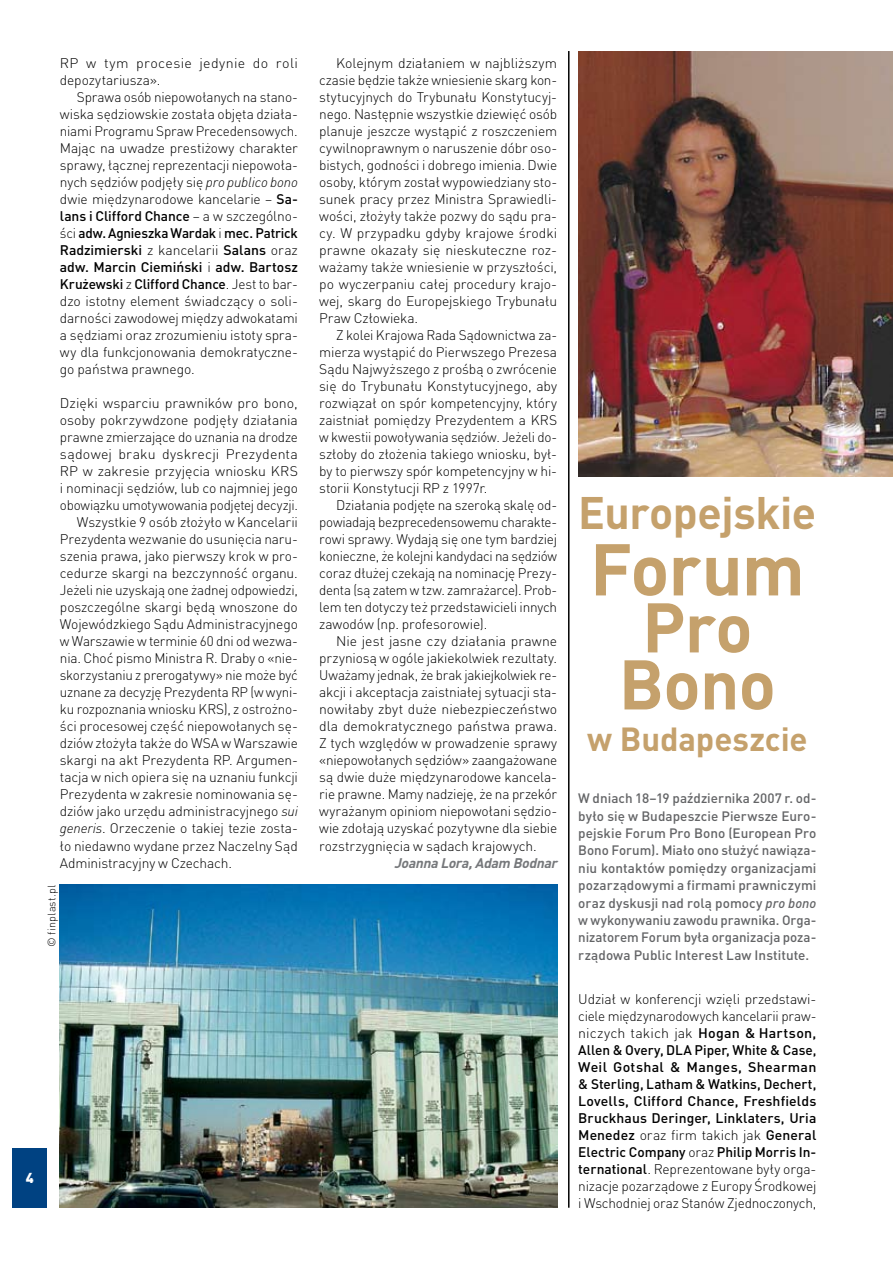
<style>
.page{position:relative;width:893px;height:1263px;background:#fff}
.page>*{position:absolute;margin:0;border:0;box-sizing:border-box;transform-origin:0 0}
.t1{font:700 72px "DIN Festival";letter-spacing:-.015em;color:#c5a16c}
.t2{font:700 69px/57px "DIN Festival";letter-spacing:-.015em;color:#c5a16c;text-align:center}
.t3{font:700 45px "DIN Festival";letter-spacing:-.01em;color:#c5a16c}
.t4{font:700 33px "DIN Festival";letter-spacing:-.005em;color:#c5a16c}
.t5{font:300 13.8px/17px "DIN Festival";letter-spacing:-.01em;color:#000;text-align:justify}
.t6{font:500 13.8px/17px "DIN Festival";letter-spacing:.005em;color:#000;text-align:justify}
.t7{font:300 13.8px/17px "DIN Festival";letter-spacing:.015em;color:#000}
.t8{font:italic 700 13.8px "DIN Festival";color:#76787b}
.t9{font:500 13.5px/17.4px "DIN Festival";letter-spacing:.005em;color:#636466;text-align:justify}
.t10{font:300 10.8px "DIN Festival";letter-spacing:.02em;color:#000}
.s1{font-style:italic}
.s2{font-weight:500}
.s3{font-weight:300}
</style>
<div class="page">
<img style="left:578px;top:51px;width:315px;height:425px">
<img style="left:60px;top:885px;width:497px;height:323px">
<hr style="left:568px;top:51px;width:1px;height:1157px;background:#000">
<div style="left:13px;top:1148px;width:34px;height:60px;background:#004282"></div>
<p class="t7" style="left:60px;top:54px;width:239px">RP w tym procesie jedynie do roli depozytariusza».</p>
<p class="t5" style="left:60px;top:88px;width:239px;text-indent:17px">Sprawa osób niepowołanych na stano&shy;wiska sędziowskie została objęta działa&shy;niami Programu Spraw Precedensowych.<br>Mając na uwadze prestiżowy charakter sprawy, łącznej reprezentacji niepowoła&shy;nych sędziów podjęły się <span class="s1">pro publico bono </span>dwie międzynarodowe kancelarie – <span class="s2">Sa&shy;lans i Clifford Chance</span> – a w szczególno&shy;ści <span class="s2">adw. Agnieszka Wardak</span> i <span class="s2">mec. Patrick Radzimierski</span> z kancelarii <span class="s2">Salans</span> oraz <span class="s2">adw. Marcin Ciemiński</span> i <span class="s2">adw. Bartosz Krużewski</span> z <span class="s2">Clifford Chance</span>. Jest to bar&shy;dzo istotny element świadczący o soli&shy;darności zawodowej między adwokatami a sędziami oraz zrozumieniu istoty spra&shy;wy dla funkcjonowania demokratyczne&shy;go państwa prawnego.</p>
<p class="t5" style="left:60px;top:395px;width:239px">Dzięki wsparciu prawników pro bono,</p>
<p class="t5" style="left:60px;top:412px;width:239px">osoby pokrzywdzone podjęły działania</p>
<p class="t5" style="left:60px;top:429px;width:239px">prawne zmierzające do uznania na drodze</p>
<p class="t7" style="left:60px;top:446px;width:239px">sądowej braku dyskrecji Prezydenta</p>
<p class="t5" style="left:60px;top:463px;width:239px">RP w zakresie przyjęcia wniosku KRS</p>
<p class="t5" style="left:60px;top:480px;width:239px">i nominacji sędziów, lub co najmniej jego</p>
<p class="t5" style="left:60px;top:497px;width:239px">obowiązku umotywowania podjętej decyzji.</p>
<p class="t5" style="left:77px;top:514px;width:222px">Wszystkie 9 osób złożyło w Kancelarii</p>
<p class="t5" style="left:60px;top:531px;width:239px">Prezydenta wezwanie do usunięcia naru-</p>
<p class="t5" style="left:60px;top:548px;width:239px">szenia prawa, jako pierwszy krok w pro-</p>
<p class="t5" style="left:60px;top:565px;width:239px">cedurze skargi na bezczynność organu.</p>
<p class="t5" style="left:60px;top:582px;width:240px">Jeżeli nie uzyskają one żadnej odpowiedzi,</p>
<p class="t5" style="left:60px;top:599px;width:239px">poszczególne skargi będą wnoszone do</p>
<p class="t5" style="left:60px;top:616px;width:239px">Wojewódzkiego Sądu Administracyjnego</p>
<p class="t5" style="left:60px;top:633px;width:239px">w Warszawie w terminie 60 dni od wezwa-</p>
<p class="t5" style="left:60px;top:650px;width:239px">nia. Choć pismo Ministra R. Draby o «nie-</p>
<p class="t5" style="left:60px;top:667px;width:239px">skorzystaniu z prerogatywy» nie może być</p>
<p class="t5" style="left:60px;top:684px;width:239px">uznane za decyzję Prezydenta RP (w wyni-</p>
<p class="t5" style="left:60px;top:701px;width:239px">ku rozpoznania wniosku KRS), z ostrożno-</p>
<p class="t5" style="left:60px;top:718px;width:239px">ści procesowej część niepowołanych sę-</p>
<p class="t5" style="left:60px;top:735px;width:239px">dziów złożyła także do WSA w Warszawie</p>
<p class="t5" style="left:60px;top:752px;width:239px">skargi na akt Prezydenta RP. Argumen-</p>
<p class="t5" style="left:60px;top:769px;width:239px">tacja w nich opiera się na uznaniu funkcji</p>
<p class="t5" style="left:60px;top:786px;width:239px">Prezydenta w zakresie nominowania sę-</p>
<p class="t5" style="left:60px;top:803px;width:239px">dziów jako urzędu administracyjnego <span class="s1">sui</span></p>
<p class="t5" style="left:60px;top:820px;width:239px"><span class="s1">generis</span>. Orzeczenie o takiej tezie zosta-</p>
<p class="t5" style="left:60px;top:837px;width:239px">ło niedawno wydane przez Naczelny Sąd</p>
<p class="t5" style="left:60px;top:854px;width:174px">Administracyjny w Czechach.</p>
<p class="t10" style="left:45px;top:947px;width:64px;rotate:-90deg">© finplast.pl</p>
<p class="t5" style="left:319px;top:54px;width:239px;text-indent:17px">Kolejnym działaniem w najbliższym czasie będzie także wniesienie skarg kon&shy;stytucyjnych do Trybunału Konstytucyj&shy;nego. Następnie wszystkie dziewięć osób planuje jeszcze wystąpić z roszczeniem cywilnoprawnym o naruszenie dóbr oso&shy;bistych, godności i dobrego imienia. Dwie osoby, którym został wypowiedziany sto&shy;sunek pracy przez Ministra Sprawiedli&shy;wości, złożyły także pozwy do sądu pra&shy;cy. W przypadku gdyby krajowe środki prawne okazały się nieskuteczne roz&shy;ważamy także wniesienie w przyszłości, po wyczerpaniu całej procedury krajo&shy;wej, skarg do Europejskiego Trybunału Praw Człowieka.</p>
<p class="t5" style="left:319px;top:327px;width:239px;text-indent:17px">Z kolei Krajowa Rada Sądownictwa za&shy;mierza wystąpić do Pierwszego Prezesa Sądu Najwyższego z prośbą o zwrócenie się do Trybunału Konstytucyjnego, aby rozwiązał on spór kompetencyjny, który zaistniał pomiędzy Prezydentem a KRS w kwestii powoływania sędziów. Jeżeli do&shy;szłoby do złożenia takiego wniosku, był&shy;by to pierwszy spór kompetencyjny w hi&shy;storii Konstytucji RP z 1997r.</p>
<p class="t5" style="left:319px;top:497px;width:239px;text-indent:17px">Działania podjęte na szeroką skalę od&shy;powiadają bezprecedensowemu charakte&shy;rowi sprawy. Wydają się one tym bardziej konieczne, że kolejni kandydaci na sędziów coraz dłużej czekają na nominację Prezy&shy;denta (są zatem w tzw. zamrażarce). Prob&shy;lem ten dotyczy też przedstawicieli innych zawodów (np. profesorowie).</p>
<p class="t5" style="left:319px;top:633px;width:240px;text-indent:17px">Nie jest jasne czy działania prawne przyniosą w ogóle jakiekolwiek rezultaty.<br>Uważamy jednak, że brak jakiejkolwiek re&shy;akcji i akceptacja zaistniałej sytuacji sta&shy;nowiłaby zbyt duże niebezpieczeństwo dla demokratycznego państwa prawa.<br>Z tych względów w prowadzenie sprawy «niepowołanych sędziów» zaangażowane są dwie duże międzynarodowe kancela&shy;rie prawne. Mamy nadzieję, że na przekór wyrażanym opiniom niepowołani sędzio&shy;wie zdołają uzyskać pozytywne dla siebie rozstrzygnięcia w sądach krajowych.</p>
<p class="t8" style="left:394px;top:853px;width:168px">JoannaLora,Adam Bodnar</p>
<h3 class="t3" style="left:578px;top:484px;width:240px">Europejskie</h3>
<h1 class="t1" style="left:590px;top:522px;width:216px">Forum</h1>
<h2 class="t2" style="left:619px;top:596px;width:159px">Pro<br>Bono</h2>
<h3 class="t4" style="left:587px;top:718px;width:222px">w Budapeszcie</h3>
<p class="t9" style="left:578px;top:789px;width:240px">W dniach 18–19 października 2007 r. od&shy;było się w Budapeszcie Pierwsze Euro&shy;pejskie Forum Pro Bono (European Pro Bono Forum). Miało ono służyć nawiąza&shy;niu kontaktów pomiędzy organizacjami pozarządowymi a firmami prawniczymi oraz dyskusji nad rolą pomocy <span class="s1">pro bono </span>w wykonywaniu zawodu prawnika. Orga&shy;nizatorem Forum była organizacja poza&shy;rządowa Public Interest Law Institute.</p>
<p class="t6" style="left:578px;top:990px;width:240px"><span class="s3">Udział w konferencji wzięli przedstawi&shy;ciele międzynarodowych kancelarii praw&shy;niczych takich jak</span> Hogan &amp; Hartson, Allen &amp; Overy, DLA Piper, White &amp; Case, Weil Gotshal &amp; Manges, Shearman &amp; Sterling, Latham &amp; Watkins, Dechert, Lovells, Clifford Chance, Freshfields Bruckhaus Deringer, Linklaters, Uria Menedez <span class="s3">oraz firm takich jak</span> General Electric Company <span class="s3">oraz</span> Philip Morris In&shy;ternational<span class="s3">. Reprezentowane były orga&shy;nizacje pozarządowe z Europy Środkowej i Wschodniej oraz Stanów Zjednoczonych,</span></p>
</div>
